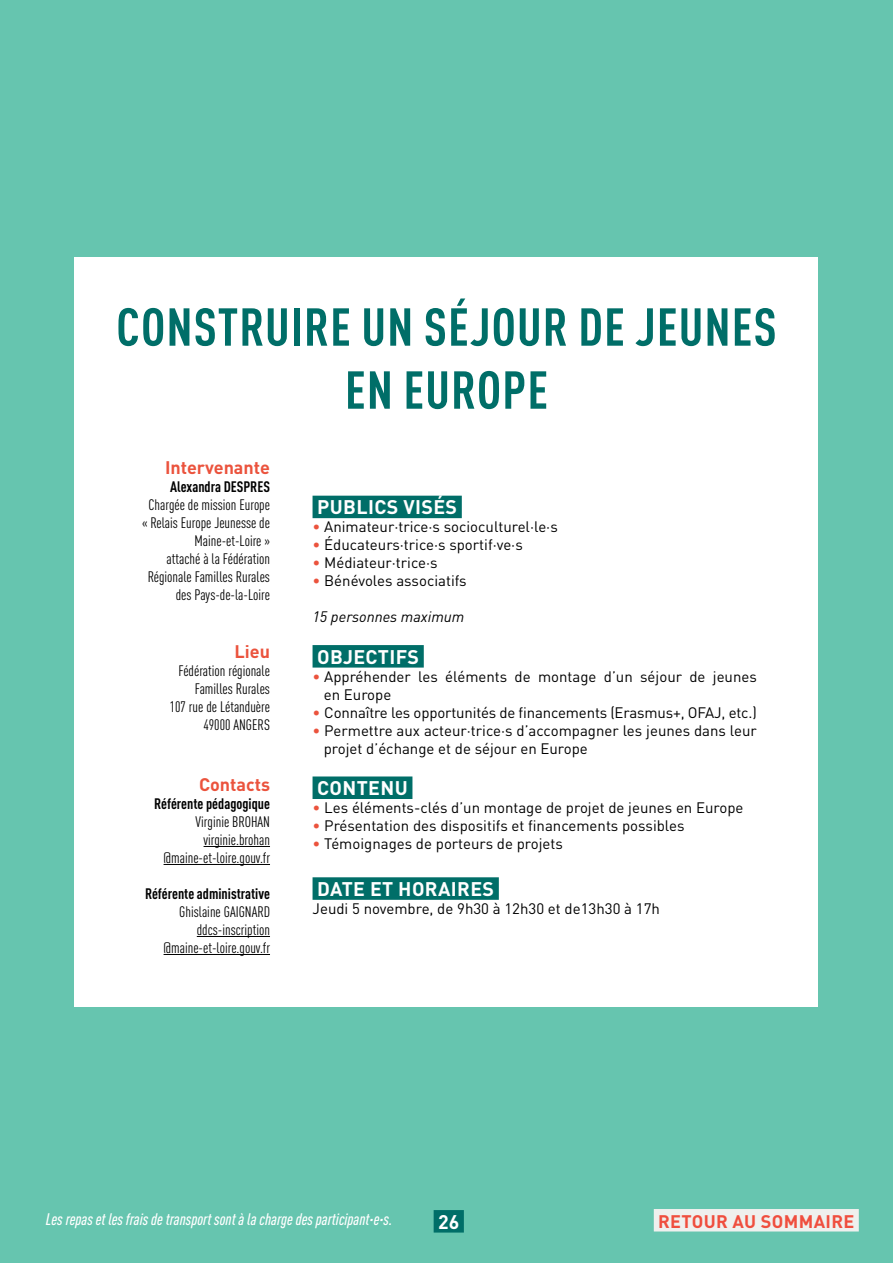
<style>
.page{position:relative;width:893px;height:1263px;background:#66c5af}
.page>*{position:absolute;margin:0;border:0;box-sizing:border-box;transform-origin:0 0}
.t1{font:700 condensed 52.5px/63px "DIN Pro";letter-spacing:.02em;color:#006e68;text-align:center}
.t2{font:700 19.5px "DIN Pro";letter-spacing:.02em;color:#fff}
.t3{font:700 18px "DIN Pro";color:#eb533d}
.t4{font:700 18px "DIN Pro";letter-spacing:.02em;color:#f04e3e}
.t5{font:italic 500 condensed 16.5px "DIN Pro";color:#fff}
.t6{font:15px/18px "DIN Pro";color:#000}
.t7{font:condensed 15px/18px "DIN Pro";color:#000;text-align:right}
.t8{font:700 condensed 15px "DIN Pro";color:#000}
.t9{font:italic 15px "DIN Pro";color:#000}
.s1{color:#eb533d}
</style>
<div class="page">
<div style="left:434px;top:1210px;width:30px;height:22px;background:#006e68"></div>
<div style="left:75px;top:257px;width:743px;height:749px;background:#fff"></div>
<div style="left:313px;top:496px;width:149px;height:22px;background:#006e68"></div>
<div style="left:313px;top:645px;width:111px;height:23px;background:#006e68"></div>
<div style="left:313px;top:776px;width:99px;height:23px;background:#006e68"></div>
<div style="left:313px;top:877px;width:186px;height:23px;background:#006e68"></div>
<hr style="left:204px;top:846px;width:66px;height:1px;background:#000">
<hr style="left:164px;top:864px;width:106px;height:1px;background:#000">
<hr style="left:197px;top:936px;width:73px;height:1px;background:#000">
<hr style="left:164px;top:954px;width:106px;height:1px;background:#000">
<div style="left:654px;top:1209px;width:205px;height:22px;background:#eff0ee"></div>
<h1 class="t1" style="left:116px;top:291px;width:658px">Construire un séjour de jeunes en Europe</h1>
<p class="t3" style="left:165px;top:453px;width:107px">I NTERVENANTE</p>
<p class="t8" style="left:170px;top:476px;width:101px">Alexandra DESPRES</p>
<p class="t7" style="left:142px;top:495px;width:129px">Chargée de mission Europe « Relais Europe Jeunesse de<br>Maine-et-Loire »<br>attaché à la Fédération<br>Régionale Familles Rurales des Pays-de-la-Loire</p>
<p class="t3" style="left:235px;top:636px;width:37px">LIEU</p>
<p class="t7" style="left:170px;top:660px;width:102px">Fédération régionale<br>Familles Rurales<br>107 rue de Létanduère<br>49000 ANGERS</p>
<p class="t3" style="left:199px;top:770px;width:73px">CONTACTS</p>
<p class="t8" style="left:154px;top:792px;width:117px">Référente pédagogique</p>
<p class="t7" style="left:164px;top:812px;width:108px">Virginie BROHAN virginie.brohan @maine-et-loire.gouv.fr</p>
<p class="t8" style="left:145px;top:882px;width:126px">Référente administrative</p>
<p class="t7" style="left:164px;top:902px;width:108px">Ghislaine GAIGNARD ddcs-inscription @maine-et-loire.gouv.fr</p>
<h2 class="t2" style="left:317px;top:491px;width:141px">PUBLICS VISÉS</h2>
<p class="t6" style="left:313px;top:516px;width:247px"><span class="s1">•</span> Animateur·trice·s socioculturel·le·s</p>
<p class="t6" style="left:313px;top:534px;width:212px"><span class="s1">•</span> Éducateurs·trice·s sportif·ve·s</p>
<p class="t6" style="left:313px;top:552px;width:127px"><span class="s1">•</span> Médiateur·trice·s</p>
<p class="t6" style="left:313px;top:570px;width:156px"><span class="s1">•</span> Bénévoles associatifs</p>
<p class="t9" style="left:313px;top:605px;width:153px">15 personnes maximum</p>
<h2 class="t2" style="left:317px;top:640px;width:103px">OBJECTIFS</h2>
<p class="t6" style="left:324px;top:666px;width:435px;text-indent:-11px"><span class="s1">•</span> Appréhender les éléments de montage d’un séjour de jeunes en Europe</p>
<p class="t6" style="left:313px;top:702px;width:446px"><span class="s1">•</span> Connaître les opportunités de financements (Erasmus+, OFAJ, etc.)</p>
<p class="t6" style="left:324px;top:720px;width:435px;text-indent:-11px"><span class="s1">•</span> Permettre aux acteur·trice·s d’accompagner les jeunes dans leur projet d’échange et de séjour en Europe</p>
<h2 class="t2" style="left:317px;top:772px;width:92px">CONTENU</h2>
<p class="t6" style="left:313px;top:797px;width:432px"><span class="s1">•</span> Les éléments-clés d’un montage de projet de jeunes en Europe</p>
<p class="t6" style="left:313px;top:815px;width:374px"><span class="s1">•</span> Présentation des dispositifs et financements possibles</p>
<p class="t6" style="left:313px;top:833px;width:252px"><span class="s1">•</span> Témoignages de porteurs de projets</p>
<h2 class="t2" style="left:317px;top:873px;width:178px">DATE ET HORAIRES</h2>
<p class="t6" style="left:313px;top:898px;width:349px">Jeudi 5 novembre, de 9h30 à 12h30 et de13h30 à 17h</p>
<p class="t5" style="left:46px;top:1206px;width:348px">Les repas et les frais de transport sont à la charge des participant·e·s.</p>
<h2 class="t2" style="left:438px;top:1205px;width:23px">26</h2>
<p class="t4" style="left:658px;top:1206px;width:198px">RETOUR AU SOMMAIRE</p>
</div>
